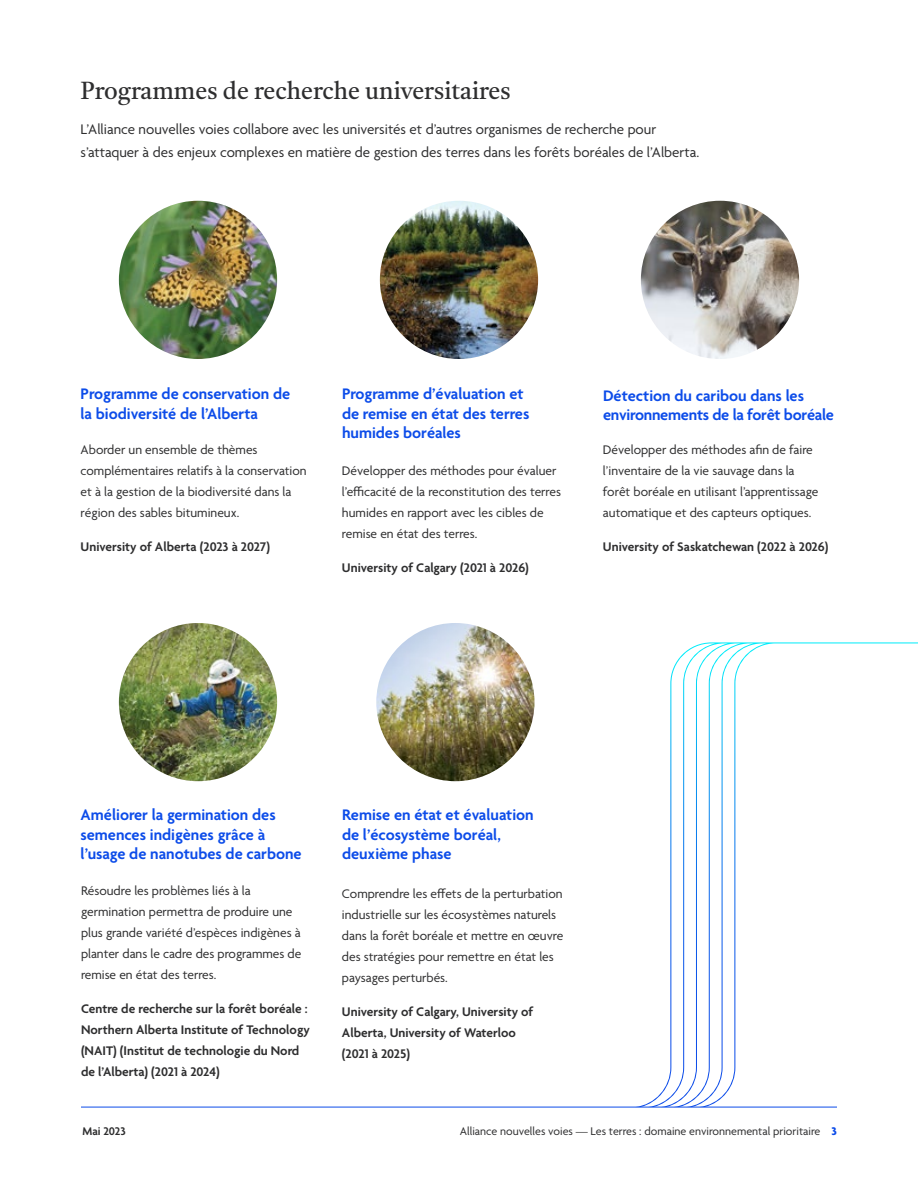
<style>
.page{position:relative;width:918px;height:1188px;background:#fff}
.page>*{position:absolute;margin:0;border:0;box-sizing:border-box;transform-origin:0 0}
.t1{font:24px "Tiro Tamil";color:#2e2e2f}
.t2{font:600 16.5px/19.5px "Agenda";color:#0c4ce9}
.t3{font:15px/22.5px "Agenda";color:#2e2e2f}
.t4{font:13.5px/21px "Agenda";color:#2e2e2f}
.t5{font:600 13.5px/21px "Agenda";color:#2e2e2f}
.t6{font:12px "Agenda";color:#2e2e2f}
.t7{font:600 12px "Agenda";color:#2e2e2f}
.s1{font-weight:700;color:#0c4ce9}
</style>
<div class="page">
<img style="left:641px;top:201px;width:158px;height:158px;border-radius:79px">
<img style="left:119px;top:201px;width:158px;height:158px;border-radius:79px">
<img style="left:119px;top:623px;width:158px;height:158px;border-radius:79px">
<img style="left:380px;top:201px;width:158px;height:158px;border-radius:79px">
<img style="left:376px;top:623px;width:159px;height:158px;border-radius:79px">
<hr style="left:81px;top:1107px;width:756px;height:1px;background:#0c4ce9">
<svg style="left:635px;top:642px;width:283px;height:465px"></svg>
<h1 class="t1" style="left:81px;top:73px;width:432px">Programmes de recherche universitaires</h1>
<p class="t3" style="left:81px;top:119px;width:620px">L’Alliance nouvelles voies collabore avec les universités et d’autres organismes de recherche pour s’attaquer à des enjeux complexes en matière de gestion des terres dans les forêts boréales de l’Alberta.</p>
<p class="t2" style="left:81px;top:385px;width:211px">Programme de conservation de la biodiversité de l’Alberta</p>
<p class="t2" style="left:342px;top:385px;width:189px">Programme d’évaluation et de remise en état des terres humides boréales</p>
<p class="t4" style="left:81px;top:440px;width:227px">Aborder un ensemble de thèmes complémentaires relatifs à la conservation et à la gestion de la biodiversité dans la région des sables bitumineux.</p>
<p class="t5" style="left:81px;top:537px;width:191px">University of Alberta (2023 à 2027)</p>
<p class="t4" style="left:342px;top:461px;width:221px">Développer des méthodes pour évaluer l’efficacité de la reconstitution des terres humides en rapport avec les cibles de remise en état des terres.</p>
<p class="t5" style="left:342px;top:558px;width:188px">University of Calgary (2021 à 2026)</p>
<p class="t2" style="left:603px;top:387px;width:232px">Détection du caribou dans les environnements de la forêt boréale</p>
<p class="t4" style="left:603px;top:440px;width:217px">Développer des méthodes afin de faire l’inventaire de la vie sauvage dans la forêt boréale en utilisant l’apprentissage automatique et des capteurs optiques.</p>
<p class="t5" style="left:603px;top:537px;width:227px">University of Saskatchewan (2022 à 2026)</p>
<p class="t2" style="left:81px;top:806px;width:223px">Améliorer la germination des semences indigènes grâce à l’usage de nanotubes de carbone</p>
<p class="t2" style="left:342px;top:806px;width:193px">Remise en état et évaluation de l’écosystème boréal, deuxième phase</p>
<p class="t4" style="left:81px;top:881px;width:222px">Résoudre les problèmes liés à la germination permettra de produire une plus grande variété d’espèces indigènes à planter dans le cadre des programmes de remise en état des terres.</p>
<p class="t5" style="left:81px;top:999px;width:230px">Centre de recherche sur la forêt boréale :<br>Northern Alberta Institute of Technology (NAIT) (Institut de technologie du Nord de l’Alberta) (2021 à 2024)</p>
<p class="t4" style="left:342px;top:884px;width:223px">Comprendre les effets de la perturbation industrielle sur les écosystèmes naturels dans la forêt boréale et mettre en œuvre des stratégies pour remettre en état les paysages perturbés.</p>
<p class="t5" style="left:342px;top:1002px;width:193px">University of Calgary, University of<br>Alberta, University of Waterloo (2021 à 2025)</p>
<p class="t7" style="left:83px;top:1125px;width:45px">Mai 2023</p>
<p class="t6" style="left:460px;top:1125px;width:379px">Alliance nouvelles voies — Les terres : domaine environnemental prioritaire <span class="s1">3</span></p>
</div>
